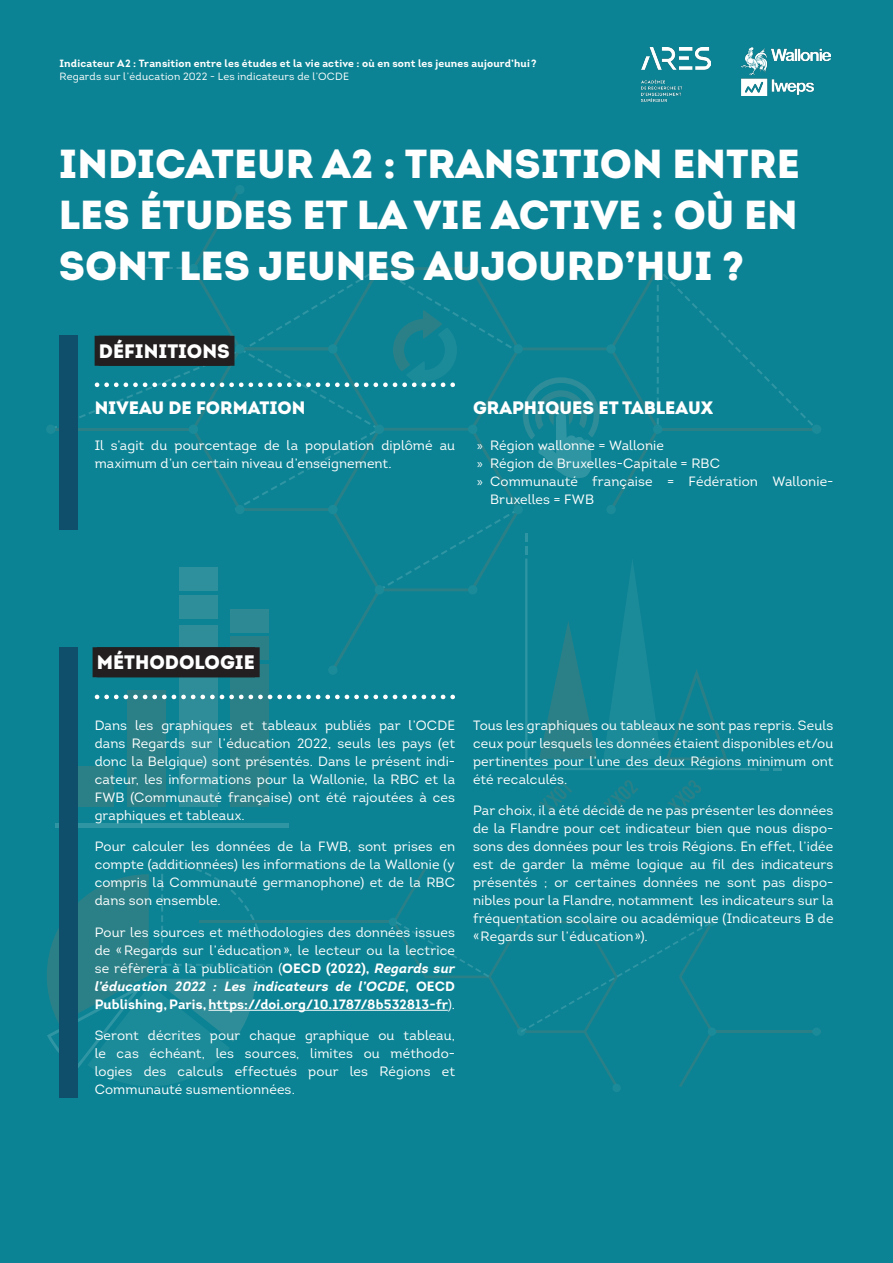
<style>
.page{position:relative;width:893px;height:1263px;background:#0c8394}
.page>*{position:absolute;margin:0;border:0;box-sizing:border-box;transform-origin:0 0}
.Titre_1{font:900 40.5px/51px "Intro";color:#fff;text-align:justify}
.Titre_2{font:900 19.5px "Intro";color:#fff}
.Titre_3{font:900 18px "Intro";color:#fff}
.t1{font:13.5px/18px "Intro";letter-spacing:.01em;color:#fff;text-align:justify}
.t2{font:700 10.5px "Intro";letter-spacing:.015em;color:#fff}
.t3{font:10.5px "Intro";letter-spacing:.015em;color:#fff}
.s1{font-family:"Myriad Pro"}
.s2{font-weight:700}
.s3{font-weight:700;font-style:italic}
</style>
<div class="page">
<hr style="left:51px;top:428px;width:142px;height:3px;background:#e07342">
<div style="left:812px;top:425px;width:9px;height:9px;background:#1c8b99;border-radius:50%"></div>
<div style="left:46px;top:425px;width:9px;height:9px;background:#1c8b99;border-radius:50%"></div>
<div style="left:235px;top:185px;width:10px;height:9px;background:#1c8b99;border-radius:50%"></div>
<svg style="left:525px;top:760px;width:231px;height:10px"></svg>
<svg style="left:760px;top:768px;width:22px;height:2px"></svg>
<svg style="left:539px;top:781px;width:33px;height:32px"></svg>
<svg style="left:603px;top:780px;width:35px;height:33px"></svg>
<svg style="left:668px;top:780px;width:33px;height:33px"></svg>
<div style="left:76px;top:767px;width:38px;height:40px;background:#2b8087"></div>
<div style="left:127px;top:690px;width:39px;height:117px;background:#2b8087"></div>
<div style="left:179px;top:625px;width:38px;height:182px;background:#2e8d98"></div>
<div style="left:230px;top:664px;width:39px;height:143px;background:#2b8087"></div>
<div style="left:55px;top:823px;width:234px;height:5px;background:#3095a3"></div>
<svg style="left:47px;top:862px;width:218px;height:224px"></svg>
<hr style="left:712px;top:1030px;width:109px;height:3px;background:#e07342">
<hr style="left:199px;top:921px;width:193px;height:2px;background:#e07342">
<div style="left:389px;top:918px;width:8px;height:8px;background:#1c8b99;border-radius:50%"></div>
<div style="left:708px;top:918px;width:8px;height:8px;background:#1c8b99;border-radius:50%"></div>
<div style="left:612px;top:1084px;width:9px;height:8px;background:#1c8b99;border-radius:50%"></div>
<div style="left:812px;top:1027px;width:9px;height:9px;background:#1c8b99;border-radius:50%"></div>
<div style="left:708px;top:1027px;width:8px;height:9px;background:#1c8b99;border-radius:50%"></div>
<svg style="left:393px;top:867px;width:318px;height:220px"></svg>
<img style="left:742px;top:48px;width:88px;height:47px">
<img style="left:641px;top:48px;width:69px;height:53px">
<div style="left:60px;top:335px;width:18px;height:194px;background:#0f4f6c"></div>
<svg style="left:94px;top:193px;width:721px;height:567px"></svg>
<div style="left:60px;top:647px;width:18px;height:451px;background:#0f4f6c"></div>
<div style="left:93px;top:647px;width:162px;height:30px;background:#231f20"></div>
<div style="left:97px;top:647px;width:163px;height:30px;background:#231f20"></div>
<hr style="left:208px;top:1010px;width:240px;height:1px;background:#fff">
<p class="t2" style="left:60px;top:57px;width:479px">Indicateur A2 : Transition entre les études et la vie active : où en sont les jeunes aujourd’hui?</p>
<p class="t3" style="left:60px;top:70px;width:291px">Regards sur l’éducation 2022 - Les indicateurs de l’OCDE</p>
<p class="Titre_1" style="left:59px;top:137px;width:743px">INDICATEUR A2 : TRANSITION ENTRE LES ÉTUDES ET LA VIE ACTIVE : OÙ EN SONT LES JEUNES AUJOURD’HUI ?</p>
<p class="Titre_2" style="left:99px;top:338px;width:132px">DÉFINITIONS</p>
<p class="Titre_3" style="left:95px;top:396px;width:212px">NIVEAU DE FORMATION</p>
<p class="t1" style="left:95px;top:436px;width:362px">Il s’agit du pourcentage de la population diplômé au maximum d’un certain niveau d’enseignement.</p>
<p class="Titre_3" style="left:473px;top:396px;width:242px">GRAPHIQUES ET TABLEAUX</p>
<p class="t1" style="left:477px;top:436px;width:188px"><span class="s1">»</span> Région wallonne = Wallonie</p>
<p class="t1" style="left:477px;top:454px;width:244px"><span class="s1">»</span> Région de Bruxelles-Capitale = RBC</p>
<p class="t1" style="left:490px;top:472px;width:345px;text-indent:-13px"><span class="s1">»</span> Communauté française = Fédération Wallonie-<br>Bruxelles = FWB</p>
<p class="Titre_2" style="left:97px;top:649px;width:160px">MÉTHODOLOGIE</p>
<p class="t1" style="left:95px;top:716px;width:362px">Dans les graphiques et tableaux publiés par l’OCDE dans Regards sur l’éducation 2022, seuls les pays (et donc la Belgique) sont présentés. Dans le présent indi&shy;cateur, les informations pour la Wallonie, la RBC et la FWB (Communauté française) ont été rajoutées à ces graphiques et tableaux.</p>
<p class="t1" style="left:95px;top:837px;width:362px">Pour calculer les données de la FWB, sont prises en compte (additionnées) les informations de la Wallonie (y compris la Communauté germanophone) et de la RBC dans son ensemble.</p>
<p class="t1" style="left:95px;top:923px;width:362px">Pour les sources et méthodologies des données issues de «Regards sur l’éducation», le lecteur ou la lectrice se réfèrera à la publication (<span class="s2">OECD (2022),</span> <span class="s3">Regards sur l’éducation 2022 : Les indicateurs de l’OCDE</span><span class="s2">, OECD Publishing, Paris, https://doi.org/10.1787/8b532813-fr</span>).</p>
<p class="t1" style="left:95px;top:1026px;width:362px">Seront décrites pour chaque graphique ou tableau, le cas échéant, les sources, limites ou méthodo&shy;logies des calculs effectués pour les Régions et Communauté susmentionnées.</p>
<p class="t1" style="left:473px;top:716px;width:362px">Tous les graphiques ou tableaux ne sont pas repris. Seuls ceux pour lesquels les données étaient disponibles et/ou pertinentes pour l’une des deux Régions minimum ont été recalculés.</p>
<p class="t1" style="left:473px;top:801px;width:362px">Par choix, il a été décidé de ne pas présenter les données de la Flandre pour cet indicateur bien que nous dispo&shy;sons des données pour les trois Régions. En effet, l’idée est de garder la même logique au fil des indicateurs présentés ; or certaines données ne sont pas dispo&shy;nibles pour la Flandre, notamment les indicateurs sur la fréquentation scolaire ou académique (Indicateurs B de «Regards sur l’éducation»).</p>
</div>
